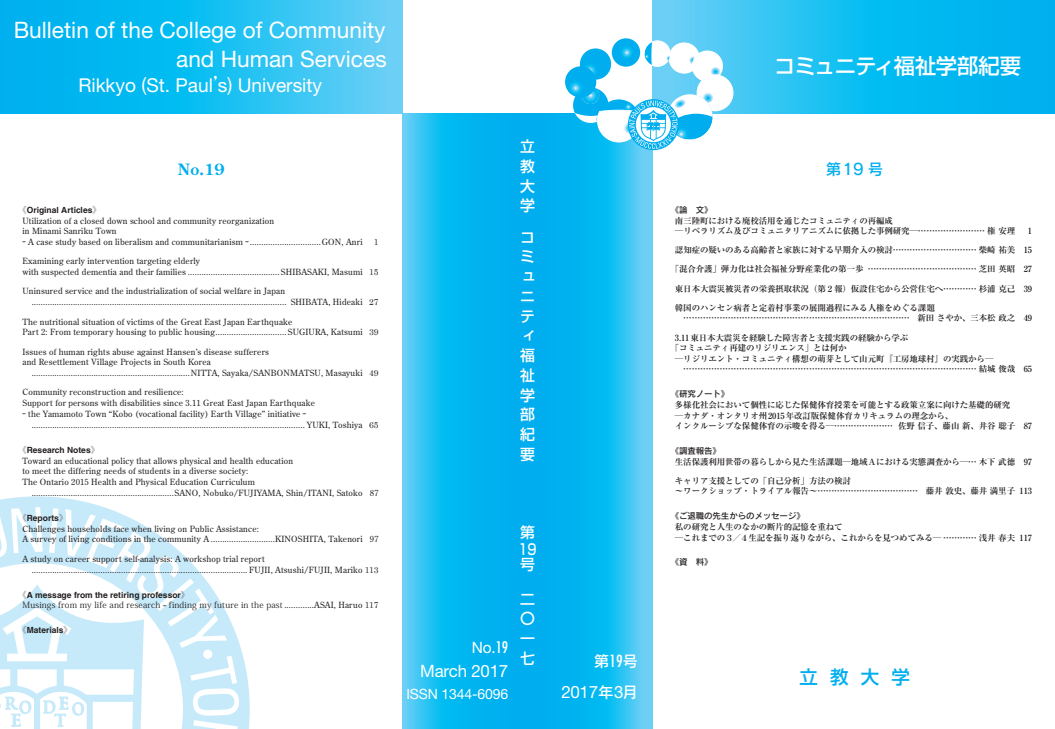
<style>
.page{position:relative;width:1055px;height:729px;background:#fff}
.page>*{position:absolute;margin:0;border:0;box-sizing:border-box;transform-origin:0 0}
.t1{font:22.7px/28.3px "Helvetica Neue";color:#fff;text-align:right}
.t2{font:500 21.3px "Shin Go Pro";letter-spacing:-.025em;color:#fff}
.t3{font:19.1px "Helvetica Neue";color:#fff}
.t4{font:500 18.4px "Shin Go Pro";color:#00aeef}
.t5{font:17px "Helvetica Neue";letter-spacing:-.01em;color:#fff}
.t6{font:700 15.6px "Century Old Style";color:#00aeef}
.t7{font:15.6px "Helvetica Neue";color:#fff}
.t8{font:15.6px "Rodin Pro DB";color:#00aeef}
.t9{font:15.6px "Rodin Pro DB";color:#fff}
.t10{font:500 14.9px/19.7px "Shin Go Pro";color:#fff;text-align:justify}
.t11{font:14.2px "Helvetica Neue";letter-spacing:-.01em;color:#fff}
.t12{font:8.5px/10.8px "Century Old Style";letter-spacing:.02em;color:#231f20}
.t13{font:700 8.5px/10.6px "Ryumin Pro";letter-spacing:-.015em;color:#231f20}
.t14{font:700 8.5px "Helvetica";color:#231f20}
.t15{font:8.5px "Koz Min Pro";letter-spacing:.02em;color:#231f20}
.t16{font:8.5px "Rodin Pro DB";letter-spacing:-.015em;color:#231f20}
.t17{font:8.5px "Century";color:#231f20}
.s1{font-family:"Ryumin Pro";font-weight:700}
.s2{font-family:"Koz Min Pro";font-weight:400}
.s3{font-family:"Century"}
.s4{font-family:"Century Old Style"}
.s5{font-family:"Futura";font-stretch:condensed}
.s6{font-family:"Futura";font-stretch:condensed;font-size:16.3px}
.s7{font-family:"Rodin Pro DB";font-size:15.6px}
</style>
<div class="page">
<svg style="left:402px;top:113px;width:251px;height:616px;background:#14b9f0"></svg>
<svg style="left:0;top:0;width:402px;height:113px;background:#1fbef1"></svg>
<svg style="left:0;top:496px;width:250px;height:233px"></svg>
<svg style="left:0;top:507px;width:239px;height:222px"></svg>
<svg style="left:653px;top:0;width:401px;height:114px;background:#19bdf1"></svg>
<div style="left:612px;top:38px;width:28px;height:29px;background:#00aeef;border-radius:50%"></div>
<svg style="left:619px;top:45px;width:14px;height:15px"></svg>
<div style="left:580px;top:48px;width:31px;height:32px;background:#00aeef;border-radius:50%"></div>
<svg style="left:582px;top:62px;width:15px;height:16px"></svg>
<div style="left:668px;top:42px;width:31px;height:32px;background:#fff;border-radius:50%"></div>
<svg style="left:689px;top:56px;width:5px;height:7px"></svg>
<div style="left:691px;top:50px;width:32px;height:32px;background:#fff;border-radius:50%"></div>
<svg style="left:711px;top:67px;width:9px;height:7px"></svg>
<div style="left:696px;top:74px;width:37px;height:37px;background:#fff;border-radius:50%"></div>
<div style="left:565px;top:66px;width:31px;height:31px;background:#00aeef;border-radius:50%"></div>
<svg style="left:567px;top:80px;width:16px;height:15px"></svg>
<svg style="left:573px;top:86px;width:140px;height:63px"></svg>
<svg style="left:644px;top:41px;width:26px;height:25px"></svg>
<h1 class="t1" style="left:14px;top:16px;width:374px">Bulletin of the College of Community and Human Services</h1>
<h3 class="t3" style="left:78px;top:74px;width:245px">Rikkyo (St. Paul<span class="s1">’</span>s) University</h3>
<h2 class="t2" style="left:774px;top:48px;width:248px">コミュニティ福祉学部紀要</h2>
<h3 class="t10" style="left:520px;top:135px;width:16px">立教大学</h3>
<h3 class="t10" style="left:520px;top:225px;width:16px">コミュニティ福祉学部紀要</h3>
<h3 class="t6" style="left:178px;top:159px;width:48px">No.19</h3>
<h3 class="t8" style="left:825px;top:159px;width:59px">第19 号</h3>
<p class="t14" style="left:18px;top:205px;width:84px"><span class="s2">《</span>Original Articles<span class="s2">》</span></p>
<p class="t12" style="left:22px;top:215px;width:341px">Utilization of a closed down school and community reorganization<br>in Minami Sanriku Town<br>-- A case study based on liberalism and communitarianism --...............................GON, Anri</p>
<p class="t16" style="left:670px;top:204px;width:44px">《論　文》</p>
<p class="t13" style="left:675px;top:214px;width:342px">南三陸町における廃校活用を通じたコミュニティの再編成<br>─リベラリズム及びコミュニタリアニズムに依拠した事例研究─……………………… 権安理</p>
<p class="t13" style="left:1027px;top:225px;width:6px">1</p>
<p class="t13" style="left:675px;top:244px;width:358px">認知症の疑いのある高齢者と家族に対する早期介入の検討………………………… 柴崎祐美 15</p>
<p class="t13" style="left:670px;top:263px;width:363px">「混合介護」弾力化は社会福祉分野産業化の第一歩… ………………………………… 芝田英昭 27</p>
<p class="t13" style="left:675px;top:282px;width:359px">東日本大震災被災者の栄養摂取状況（第２報）仮設住宅から公営住宅へ………… 杉浦克己 39</p>
<p class="t13" style="left:683px;top:301px;width:350px;text-indent:-8px">韓国のハンセン病者と定着村事業の展開過程にみる人権をめぐる課題……………………………………………………………………… 新田さやか、三本松政之 49</p>
<p class="t13" style="left:675px;top:331px;width:235px">3.11東日本大震災を経験した障害者と支援実践の経験から学ぶ</p>
<p class="t13" style="left:670px;top:342px;width:178px">「コミュニティ再建のリジリエンス」とは何か</p>
<p class="t13" style="left:675px;top:353px;width:320px">─リジリエント・コミュニティ構想の萌芽として山元町『工房地球村』の実践から─</p>
<p class="t13" style="left:683px;top:363px;width:350px">…………………………………………………………………………………………… 結城俊哉 65</p>
<p class="t16" style="left:670px;top:388px;width:60px">《研究ノート》</p>
<p class="t13" style="left:675px;top:399px;width:359px">多様化社会において個性に応じた保健体育授業を可能とする政策立案に向けた基礎的研究<br>─カナダ・オンタリオ州2015年改訂版保健体育カリキュラムの理念から、<br>インクルーシブな保健体育の示唆を得る─………………… 佐野信子、藤山新、井谷聡子 87</p>
<p class="t16" style="left:670px;top:445px;width:52px">《調査報告》</p>
<p class="t13" style="left:675px;top:455px;width:358px">生活保護利用世帯の暮らしから見た生活課題─地域Ａにおける実態調査から─…… 木下武徳 97</p>
<p class="t13" style="left:675px;top:474px;width:359px">キャリア支援としての「自己分析」方法の検討<br>〜ワークショップ・トライアル報告〜……………………………… 藤井敦史、藤井満里子 113</p>
<p class="t16" style="left:670px;top:510px;width:136px">《ご退職の先生からのメッセージ》</p>
<p class="t13" style="left:675px;top:520px;width:359px">私の研究と人生のなかの断片的記憶を重ねて<br>─これまでの３／４生記を振り返りながら、これからを見つめてみる─…………… 浅井春夫 117</p>
<p class="t16" style="left:670px;top:556px;width:44px">《資　料》</p>
<p class="t17" style="left:374px;top:235px;width:6px">1</p>
<p class="t12" style="left:22px;top:256px;width:357px">Examining early intervention targeting elderly<br>with suspected dementia and their families ........................................ SHIBASAKI, Masumi <span class="s3">15</span></p>
<p class="t12" style="left:32px;top:286px;width:348px;text-indent:-9px">Uninsured service and the industrialization of social welfare in Japan ............................................................................................................... SHIBATA, Hideaki <span class="s3">27</span></p>
<p class="t12" style="left:22px;top:316px;width:357px">The nutritional situation of victims of the Great East Japan Earthquake<br>Part 2: From temporary housing to public housing............................... SUGIURA, Katsumi <span class="s3">39</span></p>
<p class="t12" style="left:22px;top:346px;width:248px">Issues of human rights abuse against Hansen’s disease sufferers and Resettlement Village Projects in South Korea</p>
<p class="t12" style="left:32px;top:367px;width:348px">.....................................................................NITTA, Sayaka/SANBONMATSU, Masayuki <span class="s3">49</span></p>
<p class="t12" style="left:22px;top:387px;width:294px">Community reconstruction and resilience:<br>Support for persons with disabilities since 3.11 Great East Japan Earthquake -- the Yamamoto Town “Kobo (vocational facility) Earth Village” initiative --</p>
<p class="t12" style="left:32px;top:419px;width:348px">....................................................................................................................... YUKI, Toshiya <span class="s3">65</span></p>
<p class="t14" style="left:18px;top:444px;width:83px"><span class="s2">《</span>Research Notes<span class="s2">》</span></p>
<p class="t12" style="left:22px;top:455px;width:272px">Toward an educational policy that allows physical and health education to meet the differing needs of students in a diverse society:<br>The Ontario 2015 Health and Physical Education Curriculum</p>
<p class="t12" style="left:32px;top:487px;width:348px">..............................................................SANO, Nobuko/FUJIYAMA, Shin/ITANI, Satoko 87</p>
<p class="t14" style="left:18px;top:512px;width:51px"><span class="s2">《</span>Reports<span class="s2">》</span></p>
<p class="t12" style="left:22px;top:523px;width:357px">Challenges households face when living on Public Assistance:<br>A survey of living conditions in the community A ............................KINOSHITA, Takenori 97</p>
<p class="t12" style="left:32px;top:553px;width:348px;text-indent:-9px">A study on career support self-analysis: A workshop trial report .............................................................................................. FUJII, Atsushi/FUJII, Mariko <span class="s3">113</span></p>
<p class="t14" style="left:18px;top:589px;width:173px"><span class="s2">《</span>A message from the retiring professor<span class="s2">》</span></p>
<p class="t15" style="left:22px;top:599px;width:357px">Musings from my life and research <span class="s4">--</span> finding my future in the past <span class="s4">.............ASAI, Haruo</span> <span class="s3">117</span></p>
<p class="t14" style="left:18px;top:625px;width:55px"><span class="s2">《</span>Materials<span class="s2">》</span></p>
<h3 class="t10" style="left:518px;top:522px;width:20px;line-height:17px">第<br>19</h3>
<h3 class="t10" style="left:520px;top:552px;width:16px">号</h3>
<h3 class="t10" style="left:520px;top:587px;width:16px">二〇一七</h3>
<h3 class="t7" style="left:472px;top:637px;width:38px">No.<span class="s5">19</span></h3>
<h3 class="t5" style="left:420px;top:660px;width:90px">March 2017</h3>
<h3 class="t11" style="left:406px;top:685px;width:103px">ISSN 1344-6096</h3>
<h3 class="t9" style="left:593px;top:650px;width:46px">第<span class="s6">19</span>号</h3>
<h3 class="t5" style="left:561px;top:682px;width:78px">2017<span class="s7">年</span>3<span class="s7">月</span></h3>
<h3 class="t4" style="left:799px;top:662px;width:112px">立 教 大 学</h3>
</div>
